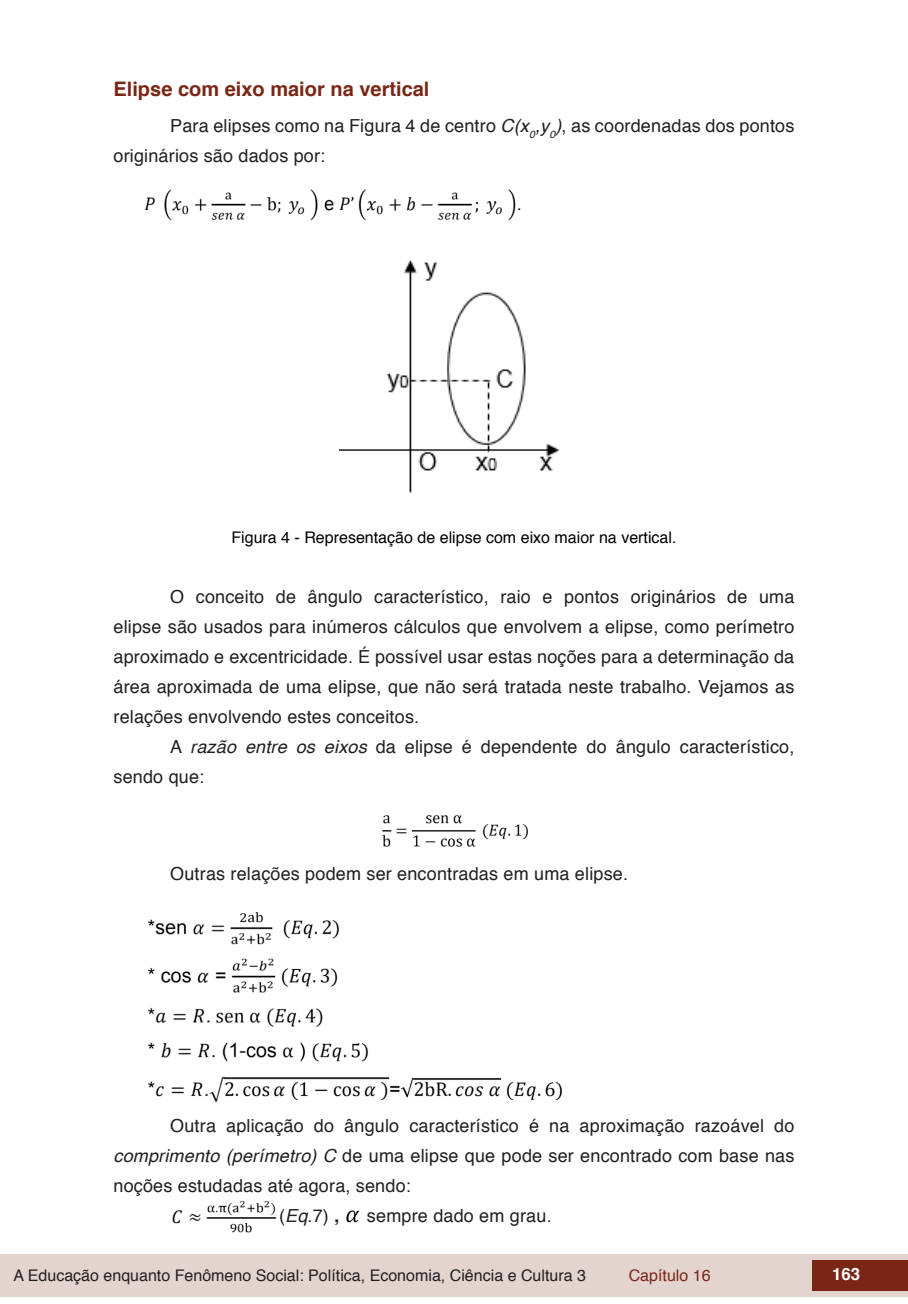
<style>
.page{position:relative;width:908px;height:1304px;background:#fff}
.page>*{position:absolute;margin:0;border:0;box-sizing:border-box;transform-origin:0 0}
.Subtitulo{font:700 20px "Helvetica";color:#7a2616}
.txt{font:18px/30px "Helvetica";letter-spacing:.01em;color:#231f20}
.t1{font:700 16.8px "Helvetica";color:#fff}
.t2{font:16px "Helvetica";color:#231f20}
.info_tab_graf_imag{font:16px "Helvetica";color:#000}
.t3{font:16px "Helvetica";color:#7a2616}
.s1{font-style:italic}
.s2{font-weight:700}
</style>
<div class="page">
<div style="left:0;top:1254px;width:906px;height:43px;background:#e4d4d0"></div>
<div style="left:812px;top:1261px;width:95px;height:30px;background:#7a2616"></div>
<img style="left:144px;top:189px;width:377px;height:32px">
<img style="left:339px;top:259px;width:221px;height:235px">
<img style="left:382px;top:815px;width:146px;height:32px">
<img style="left:148px;top:912px;width:415px;height:190px">
<img style="left:172px;top:1200px;width:105px;height:33px">
<img style="left:346px;top:1210px;width:14px;height:13px">
<p class="Subtitulo" style="left:113px;top:73px;width:317px">Elipse com eixo maior na vertical</p>
<p class="txt" style="left:113px;top:111px;width:682px;text-indent:57px">Para elipses como na Figura 4 de centro <span class="s1">C(x</span><sub>0</sub><span class="s1">,y</span><sub>0</sub><span class="s1">)</span>, as coordenadas dos pontos originários são dados por:</p>
<p class="info_tab_graf_imag" style="left:231px;top:525px;width:446px">Figura 4 - Representação de elipse com eixo maior na vertical.</p>
<p class="txt" style="left:113px;top:582px;width:682px;text-align:justify;text-indent:57px">O conceito de ângulo característico, raio e pontos originários de uma elipse são usados para inúmeros cálculos que envolvem a elipse, como perímetro aproximado e excentricidade. É possível usar estas noções para a determinação da área aproximada de uma elipse, que não será tratada neste trabalho. Vejamos as relações envolvendo estes conceitos.</p>
<p class="txt" style="left:113px;top:732px;width:682px;text-indent:57px">A <span class="s1">razão entre os eixos</span> da elipse é dependente do ângulo característico, sendo que:</p>
<p class="txt" style="left:170px;top:859px;width:459px">Outras relações podem ser encontradas em uma elipse.</p>
<p class="txt" style="left:113px;top:1111px;width:682px;text-align:justify;text-indent:57px">Outra aplicação do ângulo característico é na aproximação razoável do <span class="s1">comprimento (perímetro) C</span> de uma elipse que pode ser encontrado com base nas noções estudadas até agora, sendo:</p>
<p class="txt" style="left:279px;top:1201px;width:62px">(<span class="s1">Eq</span>.7) <span class="s2">,</span></p>
<p class="txt" style="left:367px;top:1201px;width:186px">sempre dado em grau.</p>
<p class="t2" style="left:14px;top:1263px;width:573px">A Educação enquanto Fenômeno Social: Política, Economia, Ciência e Cultura 3</p>
<p class="t3" style="left:628px;top:1263px;width:83px">Capítulo 16</p>
<p class="t1" style="left:831px;top:1261px;width:30px">163</p>
</div>
